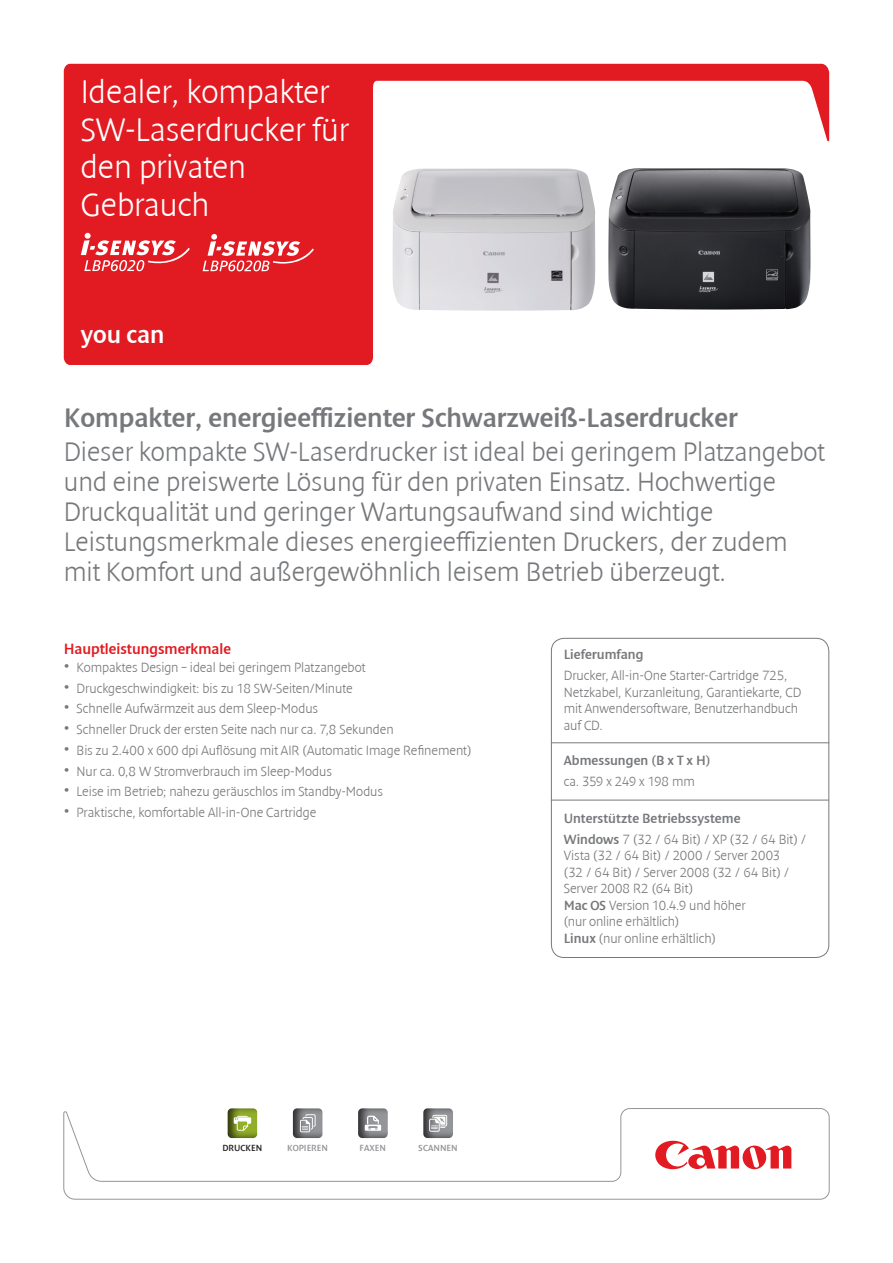
<style>
.page{position:relative;width:893px;height:1263px;background:#fff}
.page>*{position:absolute;margin:0;border:0;box-sizing:border-box;transform-origin:0 0}
.t1{font:300 33px/37.5px "Denda New";color:#fff}
.t2{font:300 27px/30px "Denda New";color:#76787b}
.t3{font:27px "Denda New";color:#76787b}
.t4{font:24.9px "Denda New";color:#fff}
.t5{font:15px "Denda New";color:#e21a21}
.bullets{font:300 13.5px/16.5px "Denda New";letter-spacing:-.005em;color:#76787b}
.t6{font:13.5px "Denda New";letter-spacing:.005em;color:#76787b}
.bullets-2{font:300 13.5px "Denda New";letter-spacing:-.045em;color:#76787b}
.Icon_Title{font:9px "Denda New";color:#939598}
.Icon_Title-2{font:9px "Denda New";color:#231f20}
.s1{font-size:19.5px}
.s2{font-weight:400}
</style>
<div class="page">
<svg style="left:63px;top:1108px;width:767px;height:92px"></svg>
<svg style="left:655px;top:1141px;width:136px;height:28px"></svg>
<svg style="left:64px;top:64px;width:765px;height:301px;fill:#e21a21"></svg>
<svg style="left:81px;top:233px;width:109px;height:38px"></svg>
<svg style="left:203px;top:234px;width:111px;height:37px"></svg>
<div style="left:551px;top:638px;width:278px;height:320px;border:1px solid #76787b;border-radius:13px"></div>
<hr style="left:551px;top:742px;width:278px;height:1px;background:#76787b">
<hr style="left:551px;top:800px;width:278px;height:1px;background:#76787b">
<div style="left:279px;top:1105px;width:55px;height:33px;background:#231f20;opacity:.8"></div>
<svg style="left:300px;top:1114px;width:16px;height:18px"></svg>
<div style="left:344px;top:1105px;width:56px;height:33px;background:#231f20;opacity:.8"></div>
<svg style="left:365px;top:1116px;width:16px;height:15px"></svg>
<div style="left:409px;top:1105px;width:57px;height:33px;background:#231f20;opacity:.8"></div>
<svg style="left:429px;top:1115px;width:18px;height:17px"></svg>
<div style="left:213px;top:1105px;width:57px;height:33px;background:#231f20;opacity:.8"></div>
<svg style="left:234px;top:1116px;width:17px;height:15px"></svg>
<img style="left:392px;top:168px;width:203px;height:143px">
<img style="left:608px;top:168px;width:202px;height:142px">
<p class="t1" style="left:81px;top:74px;width:269px">Idealer, kompakter<br>SW-Laserdrucker für den privaten<br>Gebrauch</p>
<p class="t4" style="left:81px;top:321px;width:85px">you can</p>
<p class="t3" style="left:64px;top:403px;width:676px">Kompakter, energieeffizienter Schwarzweiß-Laserdrucker</p>
<p class="t2" style="left:64px;top:437px;width:762px">Dieser kompakte SW-Laserdrucker ist ideal bei geringem Platzangebot und eine preiswerte Lösung für den privaten Einsatz. Hochwertige Druckqualität und geringer Wartungsaufwand sind wichtige Leistungsmerkmale dieses energieeffizienten Druckers, der zudem mit Komfort und außergewöhnlich leisem Betrieb überzeugt.</p>
<p class="t5" style="left:64px;top:641px;width:169px">Hauptleistungsmerkmale</p>
<p class="bullets" style="left:64px;top:659px;width:303px"><span class="s1">•</span> Kompaktes Design – ideal bei geringem Platzangebot</p>
<p class="bullets" style="left:64px;top:680px;width:290px"><span class="s1">•</span> Druckgeschwindigkeit: bis zu 18 SW-Seiten/Minute</p>
<p class="bullets" style="left:64px;top:701px;width:256px"><span class="s1">•</span> Schnelle Aufwärmzeit aus dem Sleep-Modus</p>
<p class="bullets" style="left:64px;top:721px;width:331px"><span class="s1">•</span> Schneller Druck der ersten Seite nach nur ca. 7,8 Sekunden</p>
<p class="bullets" style="left:64px;top:742px;width:409px"><span class="s1">•</span> Bis zu 2.400 x 600 dpi Auflösung mit AIR (Automatic Image Refinement)</p>
<p class="bullets" style="left:64px;top:763px;width:270px"><span class="s1">•</span> Nur ca. 0,8 W Stromverbrauch im Sleep-Modus</p>
<p class="bullets" style="left:64px;top:784px;width:321px"><span class="s1">•</span> Leise im Betrieb; nahezu geräuschlos im Standby-Modus</p>
<p class="bullets" style="left:64px;top:804px;width:254px"><span class="s1">•</span> Praktische, komfortable All-in-One Cartridge</p>
<p class="Icon_Title-2" style="left:222px;top:1143px;width:41px">DRUCKEN</p>
<p class="Icon_Title" style="left:287px;top:1143px;width:42px">KOPIEREN</p>
<p class="Icon_Title" style="left:360px;top:1143px;width:28px">FAXEN</p>
<p class="Icon_Title" style="left:418px;top:1143px;width:41px">SCANNEN</p>
<p class="t6" style="left:564px;top:648px;width:81px">Lieferumfang</p>
<p class="bullets" style="left:564px;top:667px;width:239px">Drucker, All-in-One Starter-Cartridge 725, Netzkabel, Kurzanleitung, Garantiekarte, CD mit Anwendersoftware, Benutzerhandbuch auf CD.</p>
<p class="t6" style="left:564px;top:753px;width:148px">Abmessungen (B x T x H)</p>
<p class="bullets-2" style="left:564px;top:774px;width:133px">ca. 359 x 249 x 198 mm</p>
<p class="t6" style="left:564px;top:811px;width:178px">Unterstützte Betriebssysteme</p>
<p class="bullets" style="left:564px;top:831px;width:244px"><span class="s2">Windows</span> 7 (32 / 64 Bit) / XP (32 / 64 Bit) /<br>Vista (32 / 64 Bit) / 2000 / Server 2003<br>(32 / 64 Bit) / Server 2008 (32 / 64 Bit) /<br>Server 2008 R2 (64 Bit)<br><span class="s2">Mac OS</span> Version 10.4.9 und höher<br>(nur online erhältlich)<br><span class="s2">Linux</span> (nur online erhältlich)</p>
</div>
